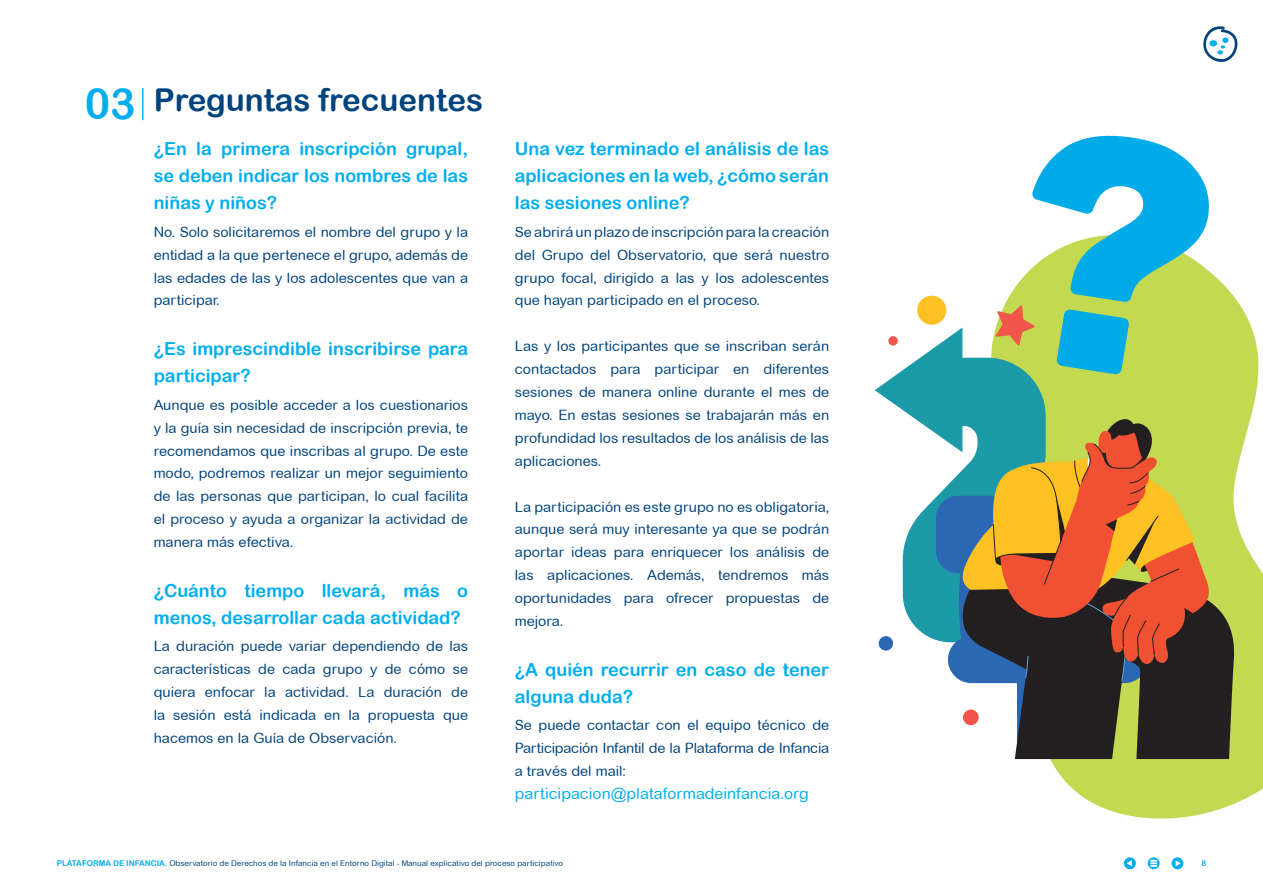
<style>
.page{position:relative;width:1263px;height:893px;background:#fff}
.page>*{position:absolute;margin:0;border:0;box-sizing:border-box;transform-origin:0 0}
.t1{font:31.5px "Arial Rounded MT Bold";color:#01437c}
.t2{font:18px/27px "Arial Rounded MT Bold";color:#00aeef}
.t3{font:15.75px "Arial Rounded MT";color:#00aeef}
.t4{font:14.25px/23px "Arial Rounded MT";color:#01437c;text-align:justify}
.t5{font:7.95px "Arial Rounded MT";color:#01437c}
.t6{font:7.95px "Arial Rounded MT Bold";color:#00aeef}
.s1{font-size:42.9px;color:#00aeef}
.s2{font-family:"Arial Rounded MT Bold";color:#00aeef}
</style>
<div class="page">
<div style="left:1124px;top:857px;width:12px;height:12px;background:#00aeef;border-radius:50%"></div>
<svg style="left:1126px;top:860px;width:6px;height:6px"></svg>
<svg style="left:1148px;top:857px;width:12px;height:12px"></svg>
<svg style="left:1150px;top:860px;width:7px;height:7px"></svg>
<svg style="left:1171px;top:857px;width:12px;height:12px"></svg>
<svg style="left:1175px;top:860px;width:6px;height:6px"></svg>
<svg style="left:1203px;top:26px;width:35px;height:36px"></svg>
<hr style="left:142px;top:88px;width:1px;height:32px;background:#00aeef">
<div style="left:879px;top:636px;width:14px;height:15px;background:#2b67b2;border-radius:50%"></div>
<svg style="left:1015px;top:273px;width:248px;height:546px;fill:#c2d951"></svg>
<svg style="left:875px;top:327px;width:186px;height:315px"></svg>
<div style="left:936px;top:496px;width:145px;height:77px;background:#2b67b2;border-radius:22px"></div>
<svg style="left:1211px;top:569px;width:26px;height:190px;background:#616733"></svg>
<svg style="left:946px;top:419px;width:265px;height:340px;background:#8f734d"></svg>
<svg style="left:995px;top:135px;width:216px;height:240px"></svg>
<div style="left:888px;top:336px;width:10px;height:10px;background:#f0564a;border-radius:50%"></div>
<div style="left:917px;top:296px;width:29px;height:29px;background:#fec124;border-radius:50%"></div>
<div style="left:963px;top:709px;width:16px;height:16px;background:#f0564a;border-radius:50%"></div>
<h1 class="t1" style="left:85px;top:81px;width:400px"><span class="s1">03</span> Preguntas frecuentes</h1>
<p class="t2" style="left:154px;top:135px;width:316px;text-align:justify">¿En la primera inscripción grupal, se deben indicar los nombres de las niñas y niños?</p>
<p class="t4" style="left:154px;top:220px;width:316px">No. Solo solicitaremos el nombre del grupo y la entidad a la que pertenece el grupo, además de las edades de las y los adolescentes que van a participar.</p>
<p class="t2" style="left:154px;top:335px;width:316px">¿Es imprescindible inscribirse para participar?</p>
<p class="t4" style="left:154px;top:393px;width:316px">Aunque es posible acceder a los cuestionarios y la guía sin necesidad de inscripción previa, te recomendamos que inscribas al grupo. De este modo, podremos realizar un mejor seguimiento de las personas que participan, lo cual facilita el proceso y ayuda a organizar la actividad de manera más efectiva.</p>
<p class="t2" style="left:154px;top:577px;width:316px">¿Cuánto tiempo llevará, más o menos, desarrollar cada actividad?</p>
<p class="t4" style="left:154px;top:635px;width:316px">La duración puede variar dependiendo de las características de cada grupo y de cómo se quiera enfocar la actividad. La duración de la sesión está indicada en la propuesta que hacemos en la Guía de Observación.</p>
<p class="t2" style="left:515px;top:135px;width:316px;text-align:justify">Una vez terminado el análisis de las aplicaciones en la web, ¿cómo serán las sesiones online?</p>
<p class="t4" style="left:515px;top:220px;width:316px">Se abrirá un plazo de inscripción para la creación del Grupo del Observatorio, que será nuestro grupo focal, dirigido a las y los adolescentes que hayan participado en el proceso.</p>
<p class="t4" style="left:515px;top:335px;width:316px">Las y los participantes que se inscriban serán contactados para participar en diferentes sesiones de manera online durante el mes de mayo. En estas sesiones se trabajarán más en profundidad los resultados de los análisis de las aplicaciones.</p>
<p class="t4" style="left:515px;top:495px;width:316px">La participación es este grupo no es obligatoria, aunque será muy interesante ya que se podrán aportar ideas para enriquecer los análisis de las aplicaciones. Además, tendremos más oportunidades para ofrecer propuestas de mejora.</p>
<p class="t2" style="left:515px;top:656px;width:316px">¿A quién recurrir en caso de tener alguna duda?</p>
<p class="t4" style="left:515px;top:714px;width:316px">Se puede contactar con el equipo técnico de Participación Infantil de la Plataforma de Infancia a través del mail:</p>
<p class="t3" style="left:515px;top:784px;width:295px">participacion@plataformadeinfancia.org</p>
<p class="t5" style="left:57px;top:859px;width:508px"><span class="s2">PLATAFORMA DE INFANCIA.</span> Observatorio de Derechos de la Infancia en el Entorno Digital - Manual explicativo del proceso participativo</p>
<p class="t6" style="left:1201px;top:859px;width:6px">8</p>
</div>
